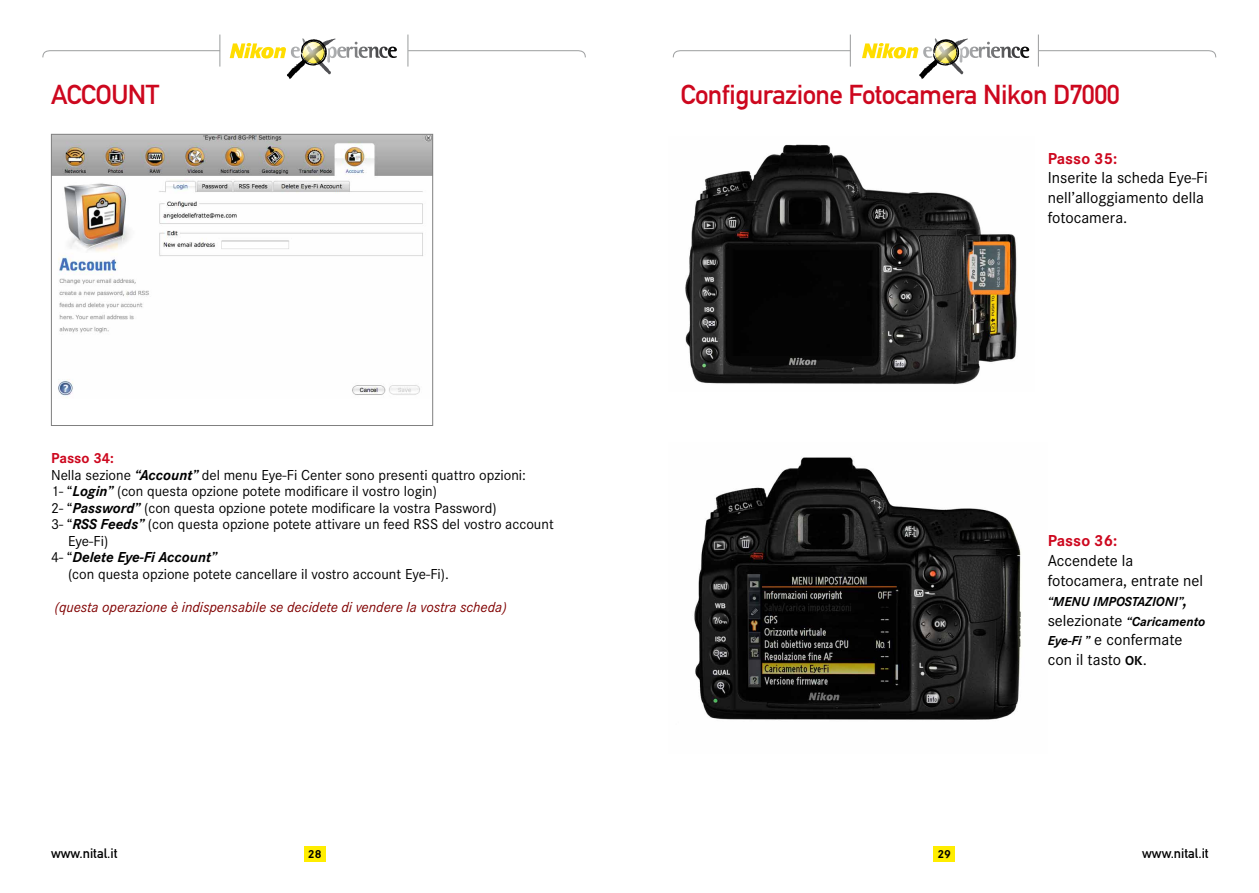
<style>
.page{position:relative;width:1259px;height:893px;background:#fff}
.page>*{position:absolute;margin:0;border:0;box-sizing:border-box;transform-origin:0 0}
.t1{font:27px "DIN Mittelschrift Std";letter-spacing:-.02em;color:#cd071e}
.t2{font:16.5px/19.8px "Corporate S";color:#000}
.t3{font:700 16.5px "Corporate S";color:#cd071e}
.t4{font:15px "Corporate S";color:#000}
.t5{font:italic 15px "Corporate S";color:#800000}
.t6{font:italic 700 15px "Corporate S";color:#000}
.t7{font:700 15px "Corporate S";color:#cd071e}
.t8{font:italic 700 13.5px/19.8px "Corporate S";color:#000}
.t9{font:13.5px "DIN Mittelschrift Std";color:#000}
.t10{font:700 12px "Corporate S";color:#000}
.s1{font-weight:700;font-style:italic}
.s2{font-weight:400;font-style:normal}
.s3{font-size:16.5px}
.s4{font-weight:400;font-style:normal;font-size:16.5px}
.s5{font-weight:700;font-style:italic;font-size:13.5px}
.s6{font-weight:700;font-size:13.5px}
</style>
<div class="page">
<svg style="left:230px;top:39px;width:167px;height:40px"></svg>
<svg style="left:862px;top:39px;width:167px;height:40px"></svg>
<div style="left:304px;top:845px;width:21px;height:16px;background:#ffed00"></div>
<hr style="left:407px;top:35px;width:1px;height:32px;background:#9a9c9d">
<hr style="left:219px;top:35px;width:1px;height:32px;background:#9a9c9d">
<svg style="left:42px;top:50px;width:179px;height:8px"></svg>
<svg style="left:407px;top:50px;width:179px;height:8px"></svg>
<div style="left:933px;top:845px;width:22px;height:16px;background:#ffed00"></div>
<hr style="left:1038px;top:35px;width:1px;height:32px;background:#9a9c9d">
<hr style="left:850px;top:35px;width:1px;height:32px;background:#9a9c9d">
<svg style="left:672px;top:50px;width:179px;height:8px"></svg>
<svg style="left:1038px;top:50px;width:178px;height:8px"></svg>
<img style="left:53px;top:136px;width:378px;height:262px">
<div style="left:51px;top:134px;width:382px;height:292px;border:1px solid #808080"></div>
<img style="left:685px;top:144px;width:332px;height:240px">
<img style="left:694px;top:457px;width:327px;height:263px">
<h1 class="t1" style="left:51px;top:79px;width:32px">ACCOUNT</h1>
<p class="t7" style="left:51px;top:449px;width:64px">Passo 34:</p>
<p class="t4" style="left:51px;top:466px;width:476px">Nella sezione <span class="s1">“Account”</span> del menu Eye-Fi Center sono presenti quattro opzioni:</p>
<p class="t4" style="left:51px;top:482px;width:387px">1- “<span class="s1">Login”</span> (con questa opzione potete modificare il vostro login)</p>
<p class="t4" style="left:51px;top:499px;width:447px">2- “<span class="s1">Password”</span> (con questa opzione potete modificare la vostra Password)</p>
<p class="t4" style="left:51px;top:515px;width:504px">3- “<span class="s1">RSS Feeds”</span> (con questa opzione potete attivare un feed RSS del vostro account</p>
<p class="t4" style="left:68px;top:532px;width:42px">Eye-Fi)</p>
<p class="t6" style="left:51px;top:548px;width:167px"><span class="s2">4- “</span>Delete Eye-Fi Account”</p>
<p class="t4" style="left:68px;top:565px;width:382px">(con questa opzione potete cancellare il vostro account Eye-Fi).</p>
<p class="t5" style="left:55px;top:598px;width:453px">(questa operazione è indispensabile se decidete di vendere la vostra scheda)</p>
<h1 class="t1" style="left:680px;top:79px;width:441px">Configurazione Fotocamera Nikon D7000</h1>
<p class="t3" style="left:1047px;top:149px;width:71px">Passo 35:</p>
<p class="t2" style="left:1047px;top:168px;width:162px">Inserite la scheda Eye-Fi nell’alloggiamento della fotocamera.</p>
<p class="t3" style="left:1047px;top:531px;width:71px">Passo 36:</p>
<p class="t2" style="left:1047px;top:551px;width:157px">Accendete la fotocamera, entrate nel</p>
<p class="t8" style="left:1047px;top:591px;width:159px">“MENU IMPOSTAZIONI”<span class="s3">, </span><span class="s4">selezionate</span> “Caricamento</p>
<p class="t2" style="left:1047px;top:630px;width:136px"><span class="s5">Eye-Fi ”</span> e confermate con il tasto <span class="s6">OK</span>.</p>
<p class="t9" style="left:51px;top:846px;width:68px">www.nital.it</p>
<p class="t10" style="left:308px;top:848px;width:15px">28</p>
<p class="t10" style="left:937px;top:848px;width:15px">29</p>
<p class="t9" style="left:1142px;top:846px;width:68px">www.nital.it</p>
</div>
